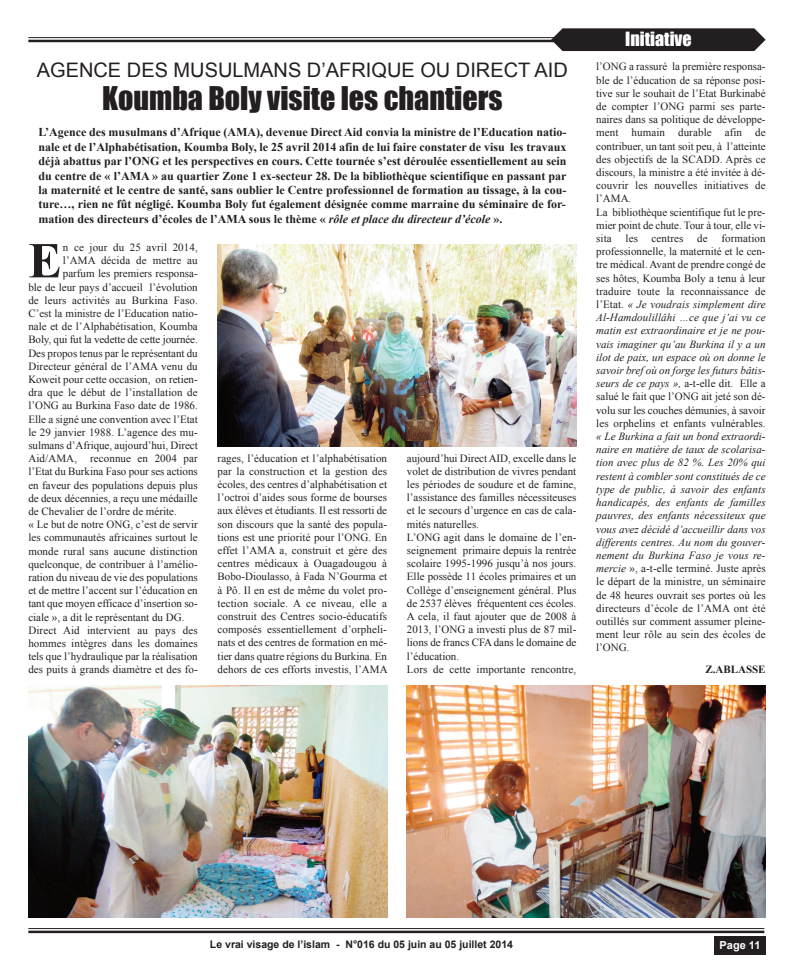
<style>
.page{position:relative;width:794px;height:964px;background:#fff}
.page>*{position:absolute;margin:0;border:0;box-sizing:border-box;transform-origin:0 0}
.t1{font:700 50.2px "Times New Roman";color:#231f20}
.t2{font:30px "Impact";color:#231f20}
.t3{font:20px "Arial";color:#231f20}
.t4{font:18px "Impact";color:#fff}
.t5{font:700 12px/14.4px "Times New Roman";color:#231f20;text-align:justify}
.t6{font:11px/13.2px "Times New Roman";color:#231f20}
.t7{font:italic 11px/13.2px "Times New Roman";color:#231f20;text-align:justify}
.t8{font:700 11px "Times New Roman";color:#231f20}
.t9{font:700 11px "Arial";color:#fff}
.t10{font:700 10.5px "Arial";color:#231f20}
.s1{font-style:italic}
.s2{font-style:normal}
</style>
<div class="page">
<hr style="left:28px;top:37px;width:725px;height:1px;background:#231f20">
<hr style="left:28px;top:40px;width:725px;height:2px;background:#231f20">
<svg style="left:551px;top:28px;width:214px;height:23px"></svg>
<hr style="left:28px;top:928px;width:736px;height:1px;background:#231f20">
<hr style="left:28px;top:930px;width:736px;height:3px;background:#231f20">
<div style="left:714px;top:936px;width:51px;height:19px;background:#231f20"></div>
<img style="left:218px;top:244px;width:358px;height:203px">
<img style="left:28px;top:686px;width:359px;height:232px">
<img style="left:407px;top:686px;width:358px;height:232px">
<h3 class="t3" style="left:37px;top:59px;width:532px">AGENCE DES MUSULMANS D’AFRIQUE OU DIRECT AID</h3>
<h2 class="t2" style="left:102px;top:80px;width:402px">Koumba Boly visite les chantiers</h2>
<p class="t5" style="left:38px;top:125px;width:530px">L’Agence des musulmans d’Afrique (AMA), devenue Direct Aid convia la ministre de l’Education natio&shy;nale et de l’Alphabétisation, Koumba Boly, le 25 avril 2014 afin de lui faire constater de visu les travaux déjà abattus par l’ONG et les perspectives en cours. Cette tournée s’est déroulée essentiellement au sein du centre de « l’AMA » au quartier Zone 1 ex-secteur 28. De la bibliothèque scientifique en passant par la maternité et le centre de santé, sans oublier le Centre professionnel de formation au tissage, à la cou&shy;ture…, rien ne fût négligé. Koumba Boly fut également désignée comme marraine du séminaire de for&shy;mation des directeurs d’écoles de l’AMA sous le thème « <span class="s1">rôle et place du directeur d’école</span> ».</p>
<h1 class="t1" style="left:28px;top:233px;width:35px">E</h1>
<p class="t6" style="left:63px;top:241px;width:136px">n ce jour du 25 avril 2014,</p>
<p class="t6" style="left:63px;top:254px;width:136px">l’AMA décida de mettre au</p>
<p class="t6" style="left:63px;top:267px;width:136px">parfum les premiers responsa-</p>
<p class="t6" style="left:28px;top:280px;width:171px">ble de leur pays d’accueil l’évolution</p>
<p class="t6" style="left:28px;top:293px;width:171px">de leurs activités au Burkina Faso.</p>
<p class="t6" style="left:28px;top:307px;width:171px">C’est la ministre de l’Education natio-</p>
<p class="t6" style="left:28px;top:320px;width:171px">nale et de l’Alphabétisation, Koumba</p>
<p class="t6" style="left:28px;top:333px;width:171px">Boly, qui fut la vedette de cette journée.</p>
<p class="t6" style="left:28px;top:346px;width:171px">Des propos tenus par le représentant du</p>
<p class="t6" style="left:28px;top:359px;width:171px">Directeur général de l’AMA venu du</p>
<p class="t6" style="left:28px;top:373px;width:171px">Koweit pour cette occasion, on retien-</p>
<p class="t6" style="left:28px;top:386px;width:171px">dra que le début de l’installation de</p>
<p class="t6" style="left:28px;top:399px;width:171px">l’ONG au Burkina Faso date de 1986.</p>
<p class="t6" style="left:28px;top:412px;width:171px">Elle a signé une convention avec l’Etat</p>
<p class="t6" style="left:28px;top:425px;width:171px">le 29 janvier 1988. L’agence des mu-</p>
<p class="t6" style="left:28px;top:439px;width:171px">sulmans d’Afrique, aujourd’hui, Direct</p>
<p class="t6" style="left:28px;top:452px;width:171px">Aid/AMA, reconnue en 2004 par</p>
<p class="t6" style="left:28px;top:465px;width:171px">l’Etat du Burkina Faso pour ses actions</p>
<p class="t6" style="left:28px;top:478px;width:171px">en faveur des populations depuis plus</p>
<p class="t6" style="left:28px;top:491px;width:171px">de deux décennies, a reçu une médaille</p>
<p class="t6" style="left:28px;top:505px;width:150px">de Chevalier de l’ordre de mérite.</p>
<p class="t6" style="left:28px;top:518px;width:171px">« Le but de notre ONG, c’est de servir</p>
<p class="t6" style="left:28px;top:531px;width:171px">les communautés africaines surtout le</p>
<p class="t6" style="left:28px;top:544px;width:171px">monde rural sans aucune distinction</p>
<p class="t6" style="left:28px;top:557px;width:171px">quelconque, de contribuer à l’amélio-</p>
<p class="t6" style="left:28px;top:571px;width:171px">ration du niveau de vie des populations</p>
<p class="t6" style="left:28px;top:584px;width:171px">et de mettre l’accent sur l’éducation en</p>
<p class="t6" style="left:28px;top:597px;width:171px">tant que moyen efficace d’insertion so-</p>
<p class="t6" style="left:28px;top:610px;width:158px">ciale », a dit le représentant du DG.</p>
<p class="t6" style="left:28px;top:623px;width:171px">Direct Aid intervient au pays des</p>
<p class="t6" style="left:28px;top:637px;width:171px">hommes intègres dans les domaines</p>
<p class="t6" style="left:28px;top:650px;width:171px">tels que l’hydraulique par la réalisation</p>
<p class="t6" style="left:28px;top:663px;width:171px">des puits à grands diamètre et des fo-</p>
<p class="t6" style="left:218px;top:451px;width:171px;text-align:justify">rages, l’éducation et l’alphabétisation par la construction et la gestion des écoles, des centres d’alphabétisation et l’octroi d’aides sous forme de bourses aux élèves et étudiants. Il est ressorti de son discours que la santé des popula&shy;tions est une priorité pour l’ONG. En effet l’AMA a, construit et gère des centres médicaux à Ouagadougou à Bobo-Dioulasso, à Fada N’Gourma et à Pô. Il en est de même du volet pro&shy;tection sociale. A ce niveau, elle a construit des Centres socio-éducatifs composés essentiellement d’orpheli&shy;nats et des centres de formation en mé&shy;tier dans quatre régions du Burkina. En dehors de ces efforts investis, l’AMA</p>
<p class="t6" style="left:407px;top:451px;width:171px">aujourd’hui Direct AID, excelle dans le volet de distribution de vivres pendant les périodes de soudure et de famine, l’assistance des familles nécessiteuses et le secours d’urgence en cas de cala&shy;mités naturelles.<br>L’ONG agit dans le domaine de l’en&shy;seignement primaire depuis la rentrée scolaire 1995-1996 jusqu’à nos jours.<br>Elle possède 11 écoles primaires et un Collège d’enseignement général. Plus de 2537 élèves fréquentent ces écoles.<br>A cela, il faut ajouter que de 2008 à 2013, l’ONG a investi plus de 87 mil&shy;lions de francs CFA dans le domaine de l’éducation.<br>Lors de cette importante rencontre,</p>
<h3 class="t4" style="left:625px;top:27px;width:68px">Initiative</h3>
<p class="t6" style="left:596px;top:60px;width:171px">l’ONG a rassuré la première responsa&shy;ble de l’éducation de sa réponse posi&shy;tive sur le souhait de l’Etat Burkinabé de compter l’ONG parmi ses parte&shy;naires dans sa politique de développe&shy;ment humain durable afin de contribuer, un tant soit peu, à l’atteinte des objectifs de la SCADD. Après ce discours, la ministre a été invitée à dé&shy;couvrir les nouvelles initiatives de l’AMA.<br>La bibliothèque scientifique fut le pre&shy;mier point de chute. Tour à tour, elle vi&shy;sita les centres de formation professionnelle, la maternité et le cen&shy;tre médical. Avant de prendre congé de ses hôtes, Koumba Boly a tenu à leur traduire toute la reconnaissance de l’Etat. <span class="s1">« Je voudrais simplement dire Al-Hamdoulillâhi …ce que j’ai vu ce matin est extraordinaire et je ne pou&shy;vais imaginer qu’au Burkina il y a un ilot de paix, un espace où on donne le savoir bref où on forge les futurs bâtis&shy;seurs de ce pays »,</span> a-t-elle dit. Elle a salué le fait que l’ONG ait jeté son dé&shy;volu sur les couches démunies, à savoir les orphelins et enfants vulnérables.</p>
<p class="t7" style="left:596px;top:430px;width:171px">« Le Burkina a fait un bond extraordi&shy;naire en matière de taux de scolarisa&shy;tion avec plus de 82 %. Les 20% qui restent à combler sont constitués de ce type de public, à savoir des enfants handicapés, des enfants de familles pauvres, des enfants nécessiteux que vous avez décidé d’accueillir dans vos differents centres. Au nom du gouver&shy;nement du Burkina Faso je vous re&shy;mercie <span class="s2">», a-t-elle terminé. Juste après le départ de la ministre, un séminaire de 48 heures ouvrait ses portes où les directeurs d’école de l’AMA ont été outillés sur comment assumer pleine&shy;ment leur rôle au sein des écoles de l’ONG.</span></p>
<p class="t8" style="left:705px;top:663px;width:62px">Z.ABLASSE</p>
<p class="t10" style="left:210px;top:939px;width:304px">Le vrai visage de l’islam - N°016 du 05 juin au 05 juillet 2014</p>
<p class="t9" style="left:719px;top:938px;width:42px">Page 11</p>
</div>
